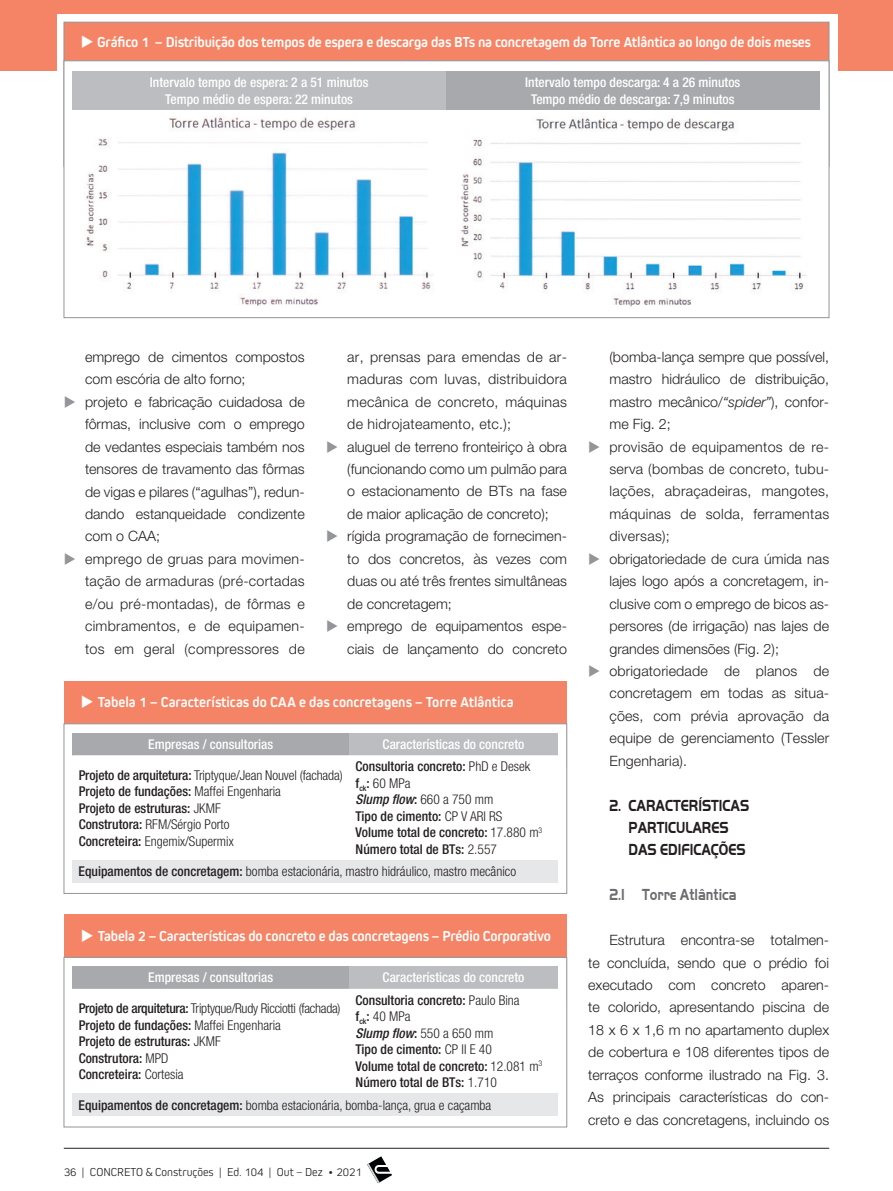
<style>
.page{position:relative;width:893px;height:1191px;background:#fff}
.page>*{position:absolute;margin:0;border:0;box-sizing:border-box;transform-origin:0 0}
.t1{font:700 16.5px/22.4px "Handel Got D";color:#231f20;scale:.8 1}
.t2{font:700 16.5px "Handel Got D";color:#6c6d70;scale:.8 1}
.t3{font:700 15px "Kiro";letter-spacing:-.01em;color:#fff}
.t4{font:300 14.25px/22.5px "Helvetica Neue LT Std";color:#231f20;text-align:justify}
.t5{font:500 condensed 13.5px/16.5px "Helvetica Neue LT Std";color:#231f20}
.t6{font:500 condensed 13.5px/16.5px "Helvetica Neue LT Std";color:#fff;text-align:center}
.t7{font:300 condensed 13.5px "Helvetica Neue LT Std";color:#231f20}
.t8{font:300 12px "Kiro";color:#231f20}
.s1{color:#939598}
.s2{font-weight:300}
.s3{font-style:italic}
.s4{font-weight:500}
</style>
<div class="page">
<svg style="left:367px;top:1156px;width:25px;height:27px"></svg>
<hr style="left:64px;top:1148px;width:765px;height:1px;background:#231f20">
<div style="left:0;top:0;width:893px;height:70px;background:#f48465"></div>
<div style="left:57px;top:14px;width:780px;height:115px;background:#fff"></div>
<div style="left:64px;top:914px;width:503px;height:87px;background:#f48465"></div>
<div style="left:64px;top:957px;width:503px;height:170px;background:#fff;border:1px solid #939598"></div>
<div style="left:72px;top:966px;width:277px;height:22px;background:#a8a9ad"></div>
<div style="left:349px;top:966px;width:209px;height:22px;background:#bcbdc0"></div>
<svg style="left:72px;top:988px;width:486px;height:1px"></svg>
<div style="left:72px;top:1093px;width:486px;height:23px;background:#e6e7e9"></div>
<div style="left:64px;top:681px;width:503px;height:86px;background:#f48465"></div>
<div style="left:64px;top:723px;width:503px;height:170px;background:#fff;border:1px solid #939598"></div>
<div style="left:72px;top:733px;width:277px;height:22px;background:#a8a9ad"></div>
<div style="left:349px;top:733px;width:209px;height:22px;background:#bcbdc0"></div>
<svg style="left:72px;top:755px;width:486px;height:1px"></svg>
<div style="left:72px;top:860px;width:486px;height:22px;background:#e6e7e9"></div>
<div style="left:64px;top:22px;width:765px;height:145px;background:#f48465;border:1px solid #939598"></div>
<div style="left:64px;top:61px;width:765px;height:257px;background:#fff;border:1px solid #939598"></div>
<div style="left:72px;top:71px;width:374px;height:39px;background:#bcbdc0"></div>
<div style="left:446px;top:71px;width:374px;height:39px;background:#a8a9ad"></div>
<img style="left:86px;top:117px;width:347px;height:189px">
<img style="left:461px;top:116px;width:346px;height:191px">
<p class="t3" style="left:81px;top:34px;width:731px">◆ Gráfico 1 – Distribuição dos tempos de espera e descarga das BTs na concretagem da Torre Atlântica ao longo de dois meses</p>
<p class="t6" style="left:150px;top:74px;width:220px">Intervalo tempo de espera: 2 a 51 minutos<br>Tempo médio de espera: 22 minutos</p>
<p class="t6" style="left:525px;top:74px;width:217px">Intervalo tempo descarga: 4 a 26 minutos<br>Tempo médio de descarga: 7,9 minutos</p>
<p class="t4" style="left:85px;top:345px;width:221px">emprego de cimentos compostos com escória de alto forno;</p>
<p class="t4" style="left:85px;top:390px;width:221px;text-indent:-21px"><span class="s1">◆</span> projeto e fabricação cuidadosa de fôrmas, inclusive com o emprego de vedantes especiais também nos tensores de travamento das fôrmas de vigas e pilares (“agulhas”), redun&shy;dando estanqueidade condizente com o CAA;</p>
<p class="t4" style="left:85px;top:547px;width:221px;text-indent:-21px"><span class="s1">◆</span> emprego de gruas para movimen&shy;tação de armaduras (pré-cortadas e/ou pré-montadas), de fôrmas e cimbramentos, e de equipamen&shy;tos em geral (compressores de</p>
<p class="t4" style="left:347px;top:345px;width:221px">ar, prensas para emendas de ar&shy;maduras com luvas, distribuidora mecânica de concreto, máquinas de hidrojateamento, etc.);</p>
<p class="t4" style="left:347px;top:435px;width:221px;text-indent:-21px"><span class="s1">◆</span> aluguel de terreno fronteiriço à obra (funcionando como um pulmão para o estacionamento de BTs na fase de maior aplicação de concreto);</p>
<p class="t4" style="left:347px;top:525px;width:221px;text-indent:-21px"><span class="s1">◆</span> rígida programação de fornecimen&shy;to dos concretos, às vezes com duas ou até três frentes simultâneas de concretagem;</p>
<p class="t4" style="left:326px;top:614px;width:242px;text-align:right"><span class="s1">◆</span> emprego de equipamentos espe&shy;ciais de lançamento do concreto</p>
<p class="t3" style="left:81px;top:693px;width:434px">◆ Tabela 1 – Características do CAA e das concretagens – Torre Atlântica</p>
<p class="t6" style="left:148px;top:735px;width:126px">Empresas / consultorias</p>
<p class="t6" style="left:383px;top:735px;width:143px">Características do concreto</p>
<p class="t5" style="left:79px;top:766px;width:266px">Projeto de arquitetura: <span class="s2">Triptyque/Jean Nouvel (fachada)<br></span>Projeto de fundações: <span class="s2">Maffei Engenharia<br></span>Projeto de estruturas: <span class="s2">JKMF<br></span>Construtora: <span class="s2">RFM/Sérgio Porto<br></span>Concreteira: <span class="s2">Engemix/Supermix</span></p>
<p class="t5" style="left:356px;top:758px;width:188px">Consultoria concreto: <span class="s2">PhD e Desek </span>f<sub>ck</sub>: <span class="s2">60 MPa<br></span><span class="s3">Slump flow</span>: <span class="s2">660 a 750 mm<br></span>Tipo de cimento: <span class="s2">CP V ARI RS<br></span>Volume total de concreto: <span class="s2">17.880 m</span><sup>3<br></sup>Número total de BTs: <span class="s2">2.557</span></p>
<p class="t7" style="left:79px;top:863px;width:439px"><span class="s4">Equipamentos de concretagem:</span> bomba estacionária, mastro hidráulico, mastro mecânico</p>
<p class="t3" style="left:81px;top:927px;width:472px">◆ Tabela 2 – Características do concreto e das concretagens – Prédio Corporativo</p>
<p class="t6" style="left:148px;top:969px;width:126px">Empresas / consultorias</p>
<p class="t6" style="left:383px;top:969px;width:143px">Características do concreto</p>
<p class="t5" style="left:79px;top:1000px;width:263px">Projeto de arquitetura: <span class="s2">Triptyque/Rudy Ricciotti (fachada)<br></span>Projeto de fundações: <span class="s2">Maffei Engenharia<br></span>Projeto de estruturas: <span class="s2">JKMF<br></span>Construtora: <span class="s2">MPD<br></span>Concreteira: <span class="s2">Cortesia</span></p>
<p class="t5" style="left:356px;top:991px;width:188px">Consultoria concreto: <span class="s2">Paulo Bina<br></span>f<sub>ck</sub>: <span class="s2">40 MPa<br></span><span class="s3">Slump flow</span>: <span class="s2">550 a 650 mm<br></span>Tipo de cimento: <span class="s2">CP II E 40<br></span>Volume total de concreto: <span class="s2">12.081 m</span><sup>3<br></sup>Número total de BTs: <span class="s2">1.710</span></p>
<p class="t7" style="left:79px;top:1097px;width:414px"><span class="s4">Equipamentos de concretagem:</span> bomba estacionária, bomba-lança, grua e caçamba</p>
<p class="t8" style="left:64px;top:1164px;width:300px">36 | CONCRETO &amp; Construções | Ed. 104 | Out – Dez • 2021</p>
<p class="t4" style="left:609px;top:345px;width:221px">(bomba-lança sempre que possível, mastro hidráulico de distribuição, mastro mecânico/<span class="s3">“spider”</span>), confor&shy;me Fig. 2;</p>
<p class="t4" style="left:609px;top:435px;width:221px;text-indent:-21px"><span class="s1">◆</span> provisão de equipamentos de re&shy;serva (bombas de concreto, tubu&shy;lações, abraçadeiras, mangotes, máquinas de solda, ferramentas diversas);</p>
<p class="t4" style="left:609px;top:547px;width:221px;text-indent:-21px"><span class="s1">◆</span> obrigatoriedade de cura úmida nas lajes logo após a concretagem, in&shy;clusive com o emprego de bicos as&shy;persores (de irrigação) nas lajes de grandes dimensões (Fig. 2);</p>
<p class="t4" style="left:609px;top:659px;width:221px;text-indent:-21px"><span class="s1">◆</span> obrigatoriedade de planos de concretagem em todas as situa&shy;ções, com prévia aprovação da equipe de gerenciamento (Tessler Engenharia).</p>
<p class="t1" style="left:629px;top:794px;width:152px;text-indent:-19px">2. CARACTERÍSTICAS<br>PARTICULARES<br>DAS EDIFICAÇÕES</p>
<p class="t2" style="left:609px;top:885px;width:161px">2.1 Torre Atlântica</p>
<p class="t4" style="left:588px;top:928px;width:242px;text-indent:21px">Estrutura encontra-se totalmen&shy;te concluída, sendo que o prédio foi executado com concreto aparen&shy;te colorido, apresentando piscina de 18 x 6 x 1,6 m no apartamento duplex de cobertura e 108 diferentes tipos de terraços conforme ilustrado na Fig. 3.<br>As principais características do con&shy;creto e das concretagens, incluindo os</p>
</div>
